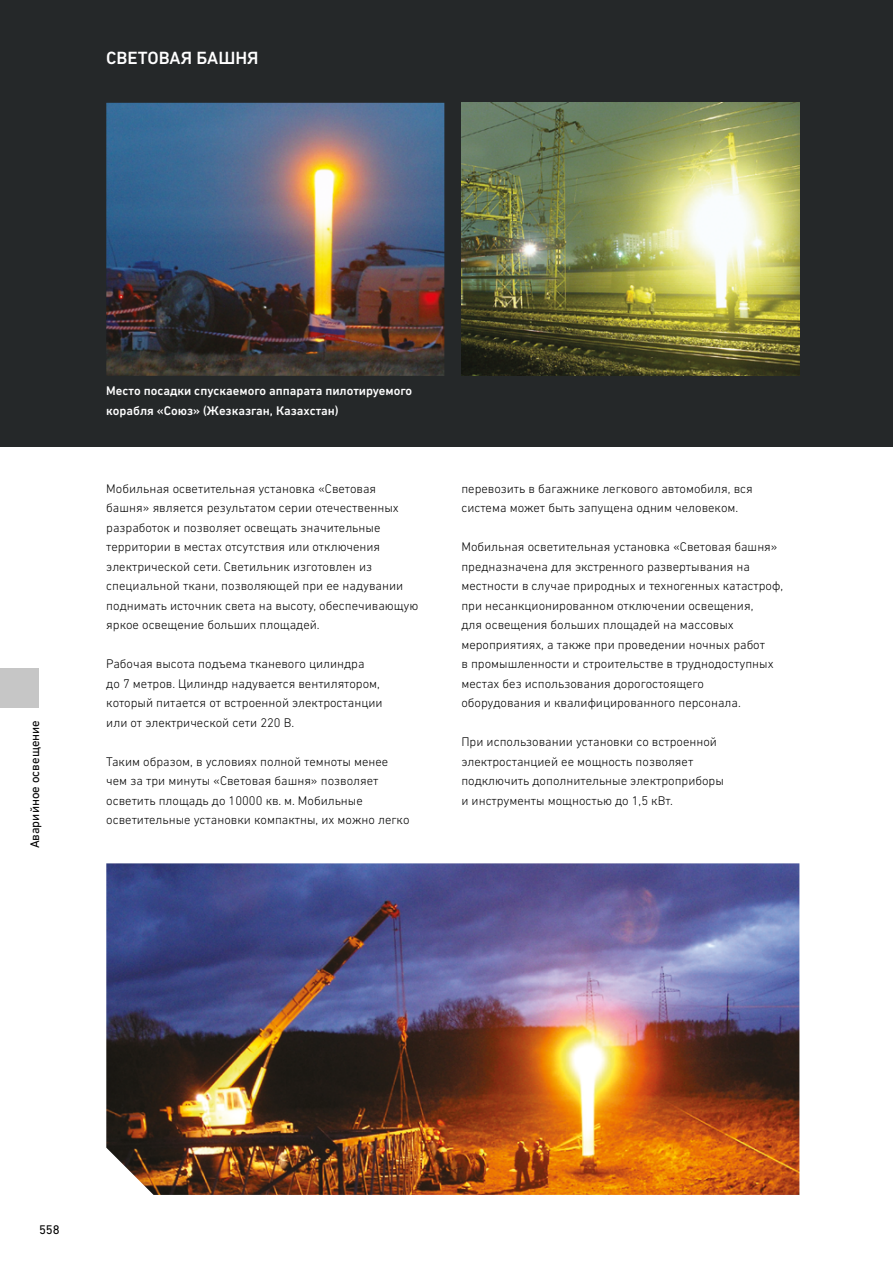
<style>
.page{position:relative;width:893px;height:1263px;background:#fff}
.page>*{position:absolute;margin:0;border:0;box-sizing:border-box;transform-origin:0 0}
.t1{font:500 18px "DIN Next W1 G";color:#fff}
.t2{font:300 12.75px/19.5px "DIN Next W1 G";color:#000}
.t3{font:500 12.75px/19.5px "DIN Next W1 G";color:#fff}
.t4{font:12.75px "DIN Next W1 G";color:#000}
</style>
<div class="page">
<div style="left:0;top:0;width:893px;height:446px;background:#252829"></div>
<div style="left:0;top:668px;width:39px;height:39px;background:#c6c6c6"></div>
<img style="left:106px;top:103px;width:338px;height:273px">
<img style="left:461px;top:103px;width:338px;height:273px">
<img style="left:106px;top:863px;width:693px;height:332px">
<p class="t1" style="left:106px;top:47px;width:53px">Светова</p>
<p class="t1" style="left:181px;top:47px;width:79px">я башня</p>
<p class="t4" style="left:27px;top:848px;width:130px;rotate:-90deg">Аварийное освещение</p>
<p class="t3" style="left:106px;top:381px;width:307px">Место посадки спускаемого аппарата пилотируемого корабля «Союз» (Жезказган, Казахстан)</p>
<p class="t2" style="left:106px;top:479px;width:314px">Мобильная осветительная установка «Световая башня» является результатом серии отечественных разработок и позволяет освещать значительные территории в местах отсутствия или отключения электрической сети. Светильник изготовлен из специальной ткани, позволяющей при ее надувании поднимать источник света на высоту, обеспечивающую яркое освещение больших площадей.</p>
<p class="t2" style="left:106px;top:654px;width:278px">Рабочая высота подъема тканевого цилиндра<br>до 7 метров. Цилиндр надувается вентилятором, который питается от встроенной электростанции или от электрической сети 220 В.</p>
<p class="t2" style="left:106px;top:752px;width:305px">Таким образом, в условиях полной темноты менее чем за три минуты «Световая башня» позволяет осветить площадь до 10000 кв. м. Мобильные осветительные установки компактны, их можно легко</p>
<p class="t2" style="left:461px;top:478px;width:293px">перевозить в багажнике легкового автомобиля, вся система может быть запущена одним человеком.</p>
<p class="t2" style="left:461px;top:537px;width:323px">Мобильная осветительная установка «Световая башня» предназначена для экстренного развертывания на местности в случае природных и техногенных катастроф, при несанкционированном отключении освещения,<br>для освещения больших площадей на массовых мероприятиях, а также при проведении ночных работ<br>в промышленности и строительстве в труднодоступных местах без использования дорогостоящего оборудования и квалифицированного персонала.</p>
<p class="t2" style="left:461px;top:732px;width:264px">При использовании установки со встроенной электростанцией ее мощность позволяет подключить дополнительные электроприборы и инструменты мощностью до 1,5 кВт.</p>
<p class="t4" style="left:39px;top:1222px;width:22px">558</p>
</div>
